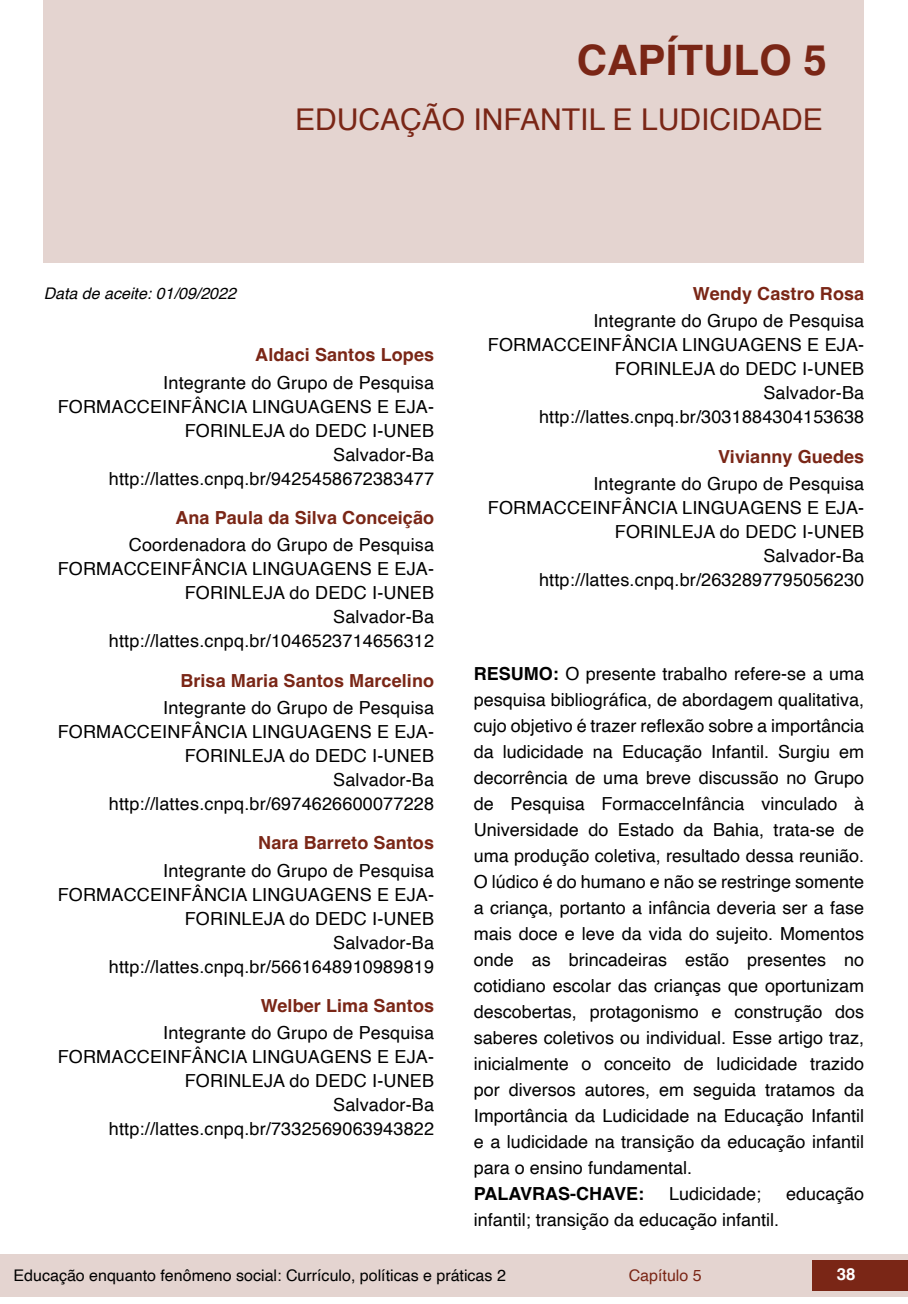
<style>
.page{position:relative;width:908px;height:1304px;background:#fff}
.page>*{position:absolute;margin:0;border:0;box-sizing:border-box;transform-origin:0 0}
.t1{font:700 42px "Helvetica";color:#7a2616}
.t2{font:30px "Helvetica";color:#7a2616}
.t3{font:18px/24px "Helvetica";letter-spacing:.01em;color:#000;text-align:right}
.t4{font:700 18px "Helvetica";letter-spacing:.005em;color:#7a2616}
.t5{font:700 18px "Helvetica";color:#000}
.t6{font:700 16.8px "Helvetica";color:#fff}
.t7{font:16px "Helvetica";color:#000}
.t8{font:italic 16px "Helvetica";color:#000}
.t9{font:16px "Helvetica";color:#7a2616}
.s1{font-weight:700}
</style>
<div class="page">
<div style="left:0;top:1254px;width:906px;height:43px;background:#e4d4d0"></div>
<div style="left:812px;top:1261px;width:95px;height:30px;background:#7a2616"></div>
<div style="left:44px;top:0;width:819px;height:263px;background:#e4d4d0"></div>
<h1 class="t1" style="left:576px;top:35px;width:251px">CAPÍTULO 5</h1>
<h2 class="t2" style="left:295px;top:96px;width:529px">EDUCAÇÃO INFANTIL E LUDICIDADE</h2>
<p class="t8" style="left:44px;top:280px;width:194px">Data de aceite: 01/09/2022</p>
<p class="t4" style="left:255px;top:344px;width:180px">Aldaci Santos Lopes</p>
<p class="t3" style="left:58px;top:371px;width:378px">Integrante do Grupo de Pesquisa<br>FORMACCEINFÂNCIA LINGUAGENS E EJA-<br>FORINLEJA do DEDC I-UNEB<br>Salvador-Ba http://lattes.cnpq.br/9425458672383477</p>
<p class="t4" style="left:175px;top:507px;width:260px">Ana Paula da Silva Conceição</p>
<p class="t3" style="left:58px;top:534px;width:378px">Coordenadora do Grupo de Pesquisa<br>FORMACCEINFÂNCIA LINGUAGENS E EJA-<br>FORINLEJA do DEDC I-UNEB<br>Salvador-Ba http://lattes.cnpq.br/1046523714656312</p>
<p class="t4" style="left:180px;top:669px;width:255px">Brisa Maria Santos Marcelino</p>
<p class="t3" style="left:58px;top:696px;width:378px">Integrante do Grupo de Pesquisa<br>FORMACCEINFÂNCIA LINGUAGENS E EJA-<br>FORINLEJA do DEDC I-UNEB<br>Salvador-Ba http://lattes.cnpq.br/6974626600077228</p>
<p class="t4" style="left:258px;top:832px;width:177px">Nara Barreto Santos</p>
<p class="t3" style="left:58px;top:859px;width:378px">Integrante do Grupo de Pesquisa<br>FORMACCEINFÂNCIA LINGUAGENS E EJA-<br>FORINLEJA do DEDC I-UNEB<br>Salvador-Ba http://lattes.cnpq.br/5661648910989819</p>
<p class="t4" style="left:260px;top:995px;width:175px">Welber Lima Santos</p>
<p class="t3" style="left:58px;top:1022px;width:378px">Integrante do Grupo de Pesquisa<br>FORMACCEINFÂNCIA LINGUAGENS E EJA-<br>FORINLEJA do DEDC I-UNEB<br>Salvador-Ba http://lattes.cnpq.br/7332569063943822</p>
<p class="t4" style="left:692px;top:283px;width:173px">Wendy Castro Rosa</p>
<p class="t3" style="left:487px;top:310px;width:378px">Integrante do Grupo de Pesquisa<br>FORMACCEINFÂNCIA LINGUAGENS E EJA-<br>FORINLEJA do DEDC I-UNEB<br>Salvador-Ba http://lattes.cnpq.br/3031884304153638</p>
<p class="t4" style="left:717px;top:445px;width:148px">Vivianny Guedes</p>
<p class="t3" style="left:487px;top:472px;width:378px">Integrante do Grupo de Pesquisa<br>FORMACCEINFÂNCIA LINGUAGENS E EJA-<br>FORINLEJA do DEDC I-UNEB<br>Salvador-Ba http://lattes.cnpq.br/2632897795056230</p>
<p class="t3" style="left:473px;top:661px;width:392px;line-height:26px;text-align:justify"><span class="s1">RESUMO:</span> O presente trabalho refere-se a uma pesquisa bibliográfica, de abordagem qualitativa, cujo objetivo é trazer reflexão sobre a importância da ludicidade na Educação Infantil. Surgiu em decorrência de uma breve discussão no Grupo de Pesquisa FormacceInfância vinculado à Universidade do Estado da Bahia, trata-se de uma produção coletiva, resultado dessa reunião.<br>O lúdico é do humano e não se restringe somente a criança, portanto a infância deveria ser a fase mais doce e leve da vida do sujeito. Momentos onde as brincadeiras estão presentes no cotidiano escolar das crianças que oportunizam descobertas, protagonismo e construção dos saberes coletivos ou individual. Esse artigo traz, inicialmente o conceito de ludicidade trazido por diversos autores, em seguida tratamos da Importância da Ludicidade na Educação Infantil e a ludicidade na transição da educação infantil para o ensino fundamental.</p>
<p class="t5" style="left:473px;top:1182px;width:172px">PALAVRAS-CHAVE:</p>
<p class="t3" style="left:668px;top:1182px;width:94px">Ludicidade;</p>
<p class="t3" style="left:785px;top:1182px;width:80px">educação</p>
<p class="t3" style="left:473px;top:1208px;width:307px">infantil; transição da educação infantil.</p>
<p class="t7" style="left:14px;top:1263px;width:493px">Educação enquanto fenômeno social: Currículo, políticas e práticas 2</p>
<p class="t9" style="left:628px;top:1263px;width:74px">Capítulo 5</p>
<p class="t6" style="left:836px;top:1264px;width:20px">38</p>
</div>
